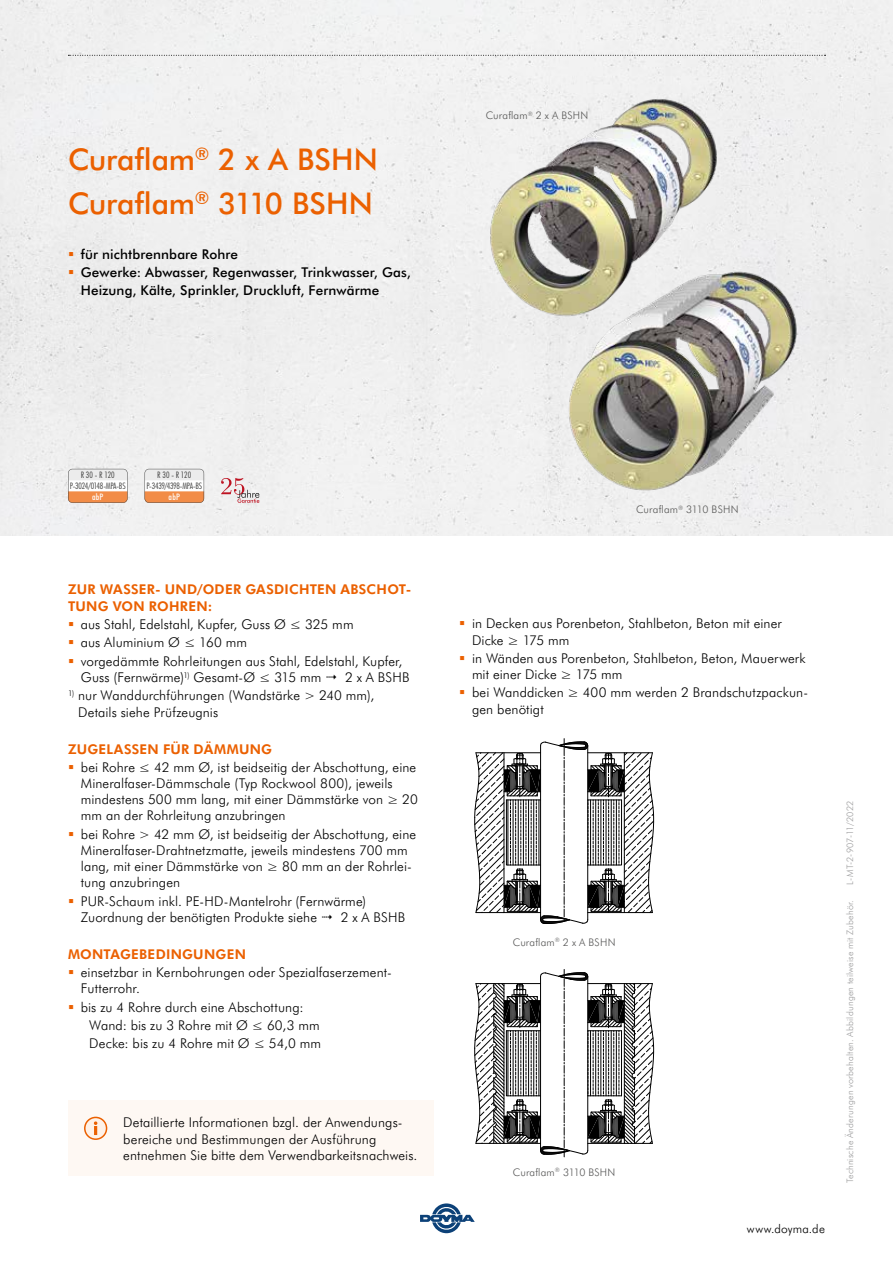
<style>
.page{position:relative;width:893px;height:1263px;background:#fff}
.page>*{position:absolute;margin:0;border:0;box-sizing:border-box;transform-origin:0 0}
.t1{font:500 30px/44.5px "Futura BT";letter-spacing:-.005em;color:#eb6000}
.t2{font:300 13.5px/16.2px "Futura BT";letter-spacing:.005em;color:#000}
.t3{font:500 13.5px/18px "Futura BT";letter-spacing:.01em;color:#000}
.t4{font:700 13.5px/16.5px "Futura BT";letter-spacing:.02em;color:#eb6000}
.t5{font:300 12px "Futura BT";letter-spacing:.015em;color:#000}
.t6{font:300 10.5px "Futura BT";letter-spacing:.02em;color:#565655}
.t7{font:300 9px "Futura BT";letter-spacing:.02em;color:#9c9c9d}
.t8{font:300 condensed 9px "Futura BT";letter-spacing:-.025em;color:#3a3a39}
.t9{font:500 condensed 9px "Futura BT";letter-spacing:.02em;color:#fff}
</style>
<div class="page">
<div style="left:0;top:0;width:893px;height:535px;background:#f0f0f0"></div>
<svg style="left:420px;top:1203px;width:55px;height:30px"></svg>
<svg style="left:68px;top:55px;width:758px;height:1px"></svg>
<img style="left:461px;top:71px;width:285px;height:278px">
<img style="left:539px;top:241px;width:286px;height:278px">
<svg style="left:68px;top:469px;width:60px;height:34px"></svg>
<svg style="left:145px;top:469px;width:59px;height:34px"></svg>
<div style="left:68px;top:1101px;width:366px;height:75px;background:#fef8f3"></div>
<div style="left:85px;top:1117px;width:22px;height:22px;background:#fef1e7;border-radius:50%"></div>
<div style="left:84px;top:1117px;width:23px;height:23px;border:2px solid #eb6000;border-radius:50%"></div>
<svg style="left:94px;top:1121px;width:3px;height:14px"></svg>
<svg style="left:221px;top:478px;width:38px;height:25px"></svg>
<svg style="left:474px;top:969px;width:180px;height:188px"></svg>
<svg style="left:474px;top:739px;width:180px;height:185px"></svg>
<svg style="left:69px;top:252px;width:4px;height:4px"></svg>
<svg style="left:69px;top:270px;width:4px;height:4px"></svg>
<h1 class="t1" style="left:68px;top:136px;width:311px">Curaflam<sup>®</sup> 2 x A BSHN<br>Curaflam<sup>®</sup> 3110 BSHN</h1>
<p class="t3" style="left:81px;top:245px;width:332px">für nichtbrennbare Rohre<br>Gewerke: Abwasser, Regenwasser, Trinkwasser, Gas,<br>Heizung, Kälte, Sprinkler, Druckluft, Fernwärme</p>
<p class="t6" style="left:486px;top:109px;width:104px">Curaflam<sup>®</sup> 2 x A BSHN</p>
<p class="t8" style="left:81px;top:468px;width:36px">R 30 - R 120</p>
<p class="t9" style="left:92px;top:490px;width:13px">abP</p>
<p class="t8" style="left:70px;top:480px;width:57px">P-3024/0148-MPA-BS</p>
<p class="t8" style="left:157px;top:468px;width:36px">R 30 - R 120</p>
<p class="t9" style="left:169px;top:490px;width:13px">abP</p>
<p class="t8" style="left:146px;top:480px;width:57px">P-3439/4398-MPA-BS</p>
<p class="t4" style="left:68px;top:580px;width:345px">ZUR WASSER- UND/ODER GASDICHTEN ABSCHOT-<br>TUNG VON ROHREN:</p>
<p class="t2" style="left:81px;top:615px;width:323px;line-height:18.3px">aus Stahl, Edelstahl, Kupfer, Guss Ø ≤ 325 mm<br>aus Aluminium Ø ≤ 160 mm<br>vorgedämmte Rohrleitungen aus Stahl, Edelstahl, Kupfer,</p>
<p class="t2" style="left:81px;top:669px;width:330px">Guss (Fernwärme)<sup>1)</sup> Gesamt-Ø ≤ 315 mm ✔ 2 x A BSHB</p>
<p class="t2" style="left:78px;top:687px;width:297px;text-indent:-10px"><sup>1)</sup> nur Wanddurchführungen (Wandstärke &gt; 240 mm),<br>Details siehe Prüfzeugnis</p>
<p class="t4" style="left:68px;top:740px;width:206px">ZUGELASSEN FÜR DÄMMUNG</p>
<p class="t2" style="left:81px;top:758px;width:339px">bei Rohre ≤ 42 mm Ø, ist beidseitig der Abschottung, eine Mineralfaser-Dämmschale (Typ Rockwool 800), jeweils mindestens 500 mm lang, mit einer Dämmstärke von ≥ 20 mm an der Rohrleitung anzubringen</p>
<p class="t2" style="left:81px;top:825px;width:337px">bei Rohre &gt; 42 mm Ø, ist beidseitig der Abschottung, eine Mineralfaser-Drahtnetzmatte, jeweils mindestens 700 mm lang, mit einer Dämmstärke von ≥ 80 mm an der Rohrlei&shy;tung anzubringen</p>
<p class="t2" style="left:81px;top:892px;width:326px">PUR-Schaum inkl. PE-HD-Mantelrohr (Fernwärme)<br>Zuordnung der benötigten Produkte siehe ✔ 2 x A BSHB</p>
<p class="t4" style="left:68px;top:945px;width:179px">MONTAGEBEDINGUNGEN</p>
<p class="t2" style="left:81px;top:964px;width:312px">einsetzbar in Kernbohrungen oder Spezialfaserzement-<br>Futterrohr.</p>
<p class="t2" style="left:89px;top:997px;width:233px;line-height:18.3px;text-indent:-9px">bis zu 4 Rohre durch eine Abschottung:<br>Wand: bis zu 3 Rohre mit Ø ≤ 60,3 mm<br>Decke: bis zu 4 Rohre mit Ø ≤ 54,0 mm</p>
<p class="t2" style="left:123px;top:1114px;width:296px">Detaillierte Informationen bzgl. der Anwendungs&shy;bereiche und Bestimmungen der Ausführung entnehmen Sie bitte dem Verwendbarkeitsnachweis.</p>
<p class="t6" style="left:636px;top:502px;width:104px">Curaflam<sup>®</sup> 3110 BSHN</p>
<p class="t2" style="left:472px;top:615px;width:311px">in Decken aus Porenbeton, Stahlbeton, Beton mit einer<br>Dicke ≥ 175 mm</p>
<p class="t2" style="left:472px;top:649px;width:335px">in Wänden aus Porenbeton, Stahlbeton, Beton, Mauerwerk mit einer Dicke ≥ 175 mm</p>
<p class="t2" style="left:472px;top:684px;width:337px">bei Wanddicken ≥ 400 mm werden 2 Brandschutzpackun&shy;gen benötigt</p>
<p class="t6" style="left:513px;top:935px;width:104px">Curaflam<sup>®</sup> 2 x A BSHN</p>
<p class="t6" style="left:513px;top:1165px;width:104px">Curaflam<sup>®</sup> 3110 BSHN</p>
<p class="t5" style="left:747px;top:1221px;width:79px">www.doyma.de</p>
<p class="t7" style="left:844px;top:884px;width:86px;rotate:-90deg">L-MT-2-907-11/2022</p>
<p class="t7" style="left:844px;top:1183px;width:285px;rotate:-90deg">Technische Änderungen vorbehalten. Abbildungen teilweise mit Zubehör.</p>
</div>
